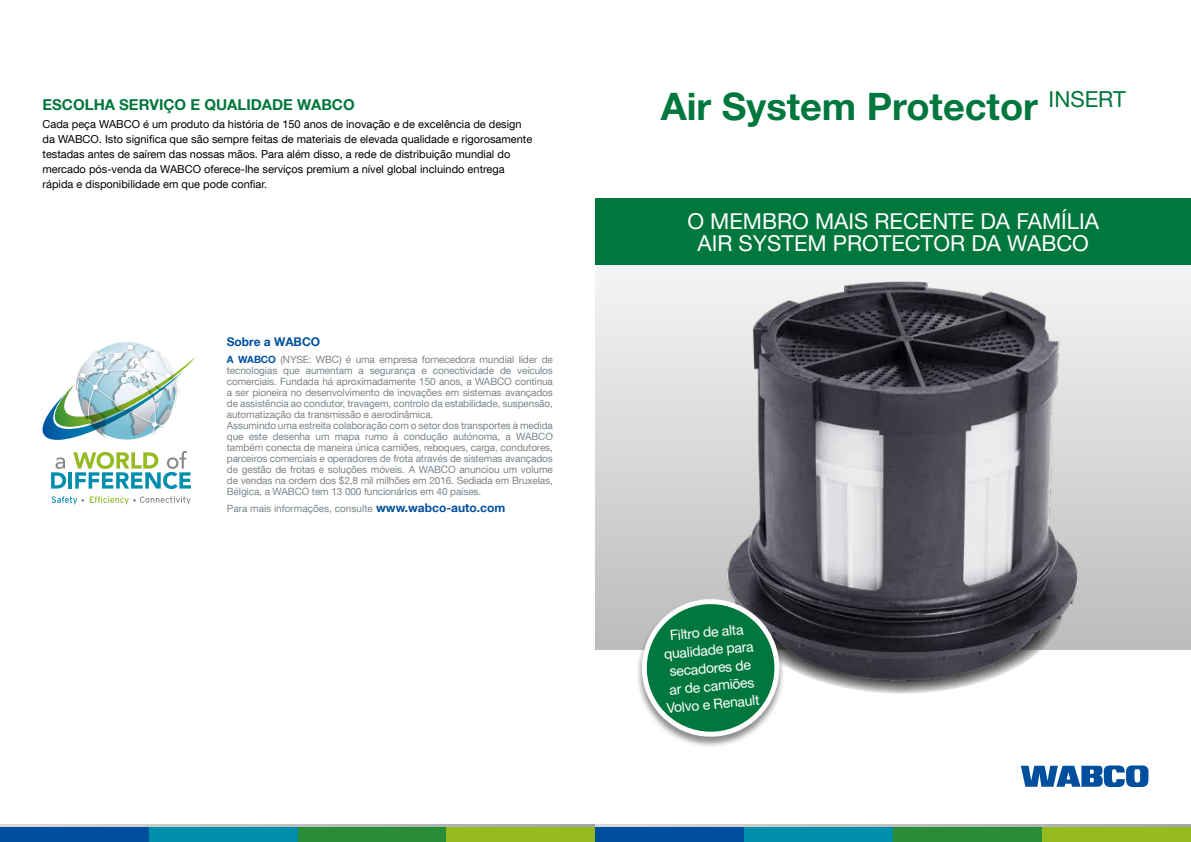
<style>
.page{position:relative;width:1191px;height:842px;background:#fff}
.page>*{position:absolute;margin:0;border:0;box-sizing:border-box;transform-origin:0 0}
.t1{font:700 38px "Helvetica Neue LT Std";color:#00773c}
.t2{font:22px/22px "Helvetica Neue LT Std";color:#fff;text-align:center}
.t3{font:700 15px "Helvetica Neue LT Com";color:#00773c}
.t4{font:14px/18px "Helvetica Neue LT Std";color:#fff;text-align:center}
.t5{font:700 12px "Helvetica Neue LT Com";color:#004f9f}
.t6{font:11px/15px "Helvetica Neue LT Com";color:#000}
.t7{font:10px/11px "Helvetica Neue LT Com";letter-spacing:-.01em;color:#7c858b}
.s1{font-weight:700;color:#004f9f}
.s2{font-weight:700;font-size:12px;color:#004f9f}
</style>
<div class="page">
<svg style="left:0;top:825px;width:595px;height:3px;background:#8eada3"></svg>
<svg style="left:595px;top:825px;width:596px;height:3px;background:#8eaea3"></svg>
<div style="left:298px;top:828px;width:148px;height:14px;background:#298d35"></div>
<div style="left:446px;top:828px;width:158px;height:14px;background:#95bb20"></div>
<div style="left:0;top:828px;width:149px;height:14px;background:#004f9f"></div>
<div style="left:149px;top:828px;width:149px;height:14px;background:#008ead"></div>
<svg style="left:595px;top:266px;width:596px;height:383px;background:#d8d8d8"></svg>
<div style="left:893px;top:828px;width:149px;height:14px;background:#298d35"></div>
<div style="left:1042px;top:828px;width:149px;height:14px;background:#95bb20"></div>
<div style="left:595px;top:828px;width:149px;height:14px;background:#004f9f"></div>
<div style="left:744px;top:828px;width:149px;height:14px;background:#008ead"></div>
<div style="left:595px;top:198px;width:596px;height:67px;background:#00773c"></div>
<svg style="left:51px;top:457px;width:15px;height:32px"></svg>
<hr style="left:68px;top:472px;width:4px;height:17px;background:#008eae">
<svg style="left:73px;top:451px;width:118px;height:38px"></svg>
<svg style="left:43px;top:342px;width:152px;height:98px"></svg>
<svg style="left:52px;top:496px;width:32px;height:8px"></svg>
<svg style="left:90px;top:496px;width:101px;height:8px"></svg>
<svg style="left:1021px;top:765px;width:127px;height:22px"></svg>
<img style="left:689px;top:266px;width:408px;height:428px">
<div style="left:636px;top:599px;width:149px;height:149px;background:#000;opacity:.45"></div>
<svg style="left:641px;top:599px;width:139px;height:140px"></svg>
<h3 class="t3" style="left:43px;top:95px;width:314px">ESCOLHA SERVIÇO E QUALIDADE WABCO</h3>
<p class="t6" style="left:43px;top:116px;width:491px">Cada peça WABCO é um produto da história de 150 anos de inovação e de excelência de design da WABCO. Isto significa que são sempre feitas de materiais de elevada qualidade e rigorosamente testadas antes de saírem das nossas mãos. Para além disso, a rede de distribuição mundial do mercado pós-venda da WABCO oferece-lhe serviços premium a nível global incluindo entrega rápida e disponibilidade em que pode confiar.</p>
<p class="t5" style="left:227px;top:334px;width:95px">Sobre a WABCO</p>
<p class="t7" style="left:227px;top:354px;width:328px"><span class="s1">A WABCO</span> (NYSE: WBC) é uma empresa fornecedora mundial líder de tecnologias que aumentam a segurança e conectividade de veículos comerciais. Fundada há aproximadamente 150 anos, a WABCO continua a ser pioneira no desenvolvimento de inovações em sistemas avançados de assistência ao condutor, travagem, controlo da estabilidade, suspensão, automatização da transmissão e aerodinâmica.<br>Assumindo uma estreita colaboração com o setor dos transportes à medida que este desenha um mapa rumo à condução autónoma, a WABCO também conecta de maneira única camiões, reboques, carga, condutores, parceiros comerciais e operadores de frota através de sistemas avançados de gestão de frotas e soluções móveis. A WABCO anunciou um volume de vendas na ordem dos $2,8 mil milhões em 2016. Sediada em Bruxelas, Bélgica, a WABCO tem 13 000 funcionários em 40 países.</p>
<p class="t7" style="left:227px;top:502px;width:280px">Para mais informações, consulte <span class="s2">www.wabco-auto.com</span></p>
<h1 class="t1" style="left:660px;top:83px;width:466px">Air System Protector <sup>INSERT</sup></h1>
<h2 class="t2" style="left:687px;top:209px;width:413px">O MEMBRO MAIS RECENTE DA FAMÍLIA<br>AIR SYSTEM PROTECTOR DA WABCO</h2>
<h3 class="t4" style="left:659px;top:627px;width:95px;rotate:-5deg">Filtro de alta qualidade para secadores de ar de camiões<br>Volvo e Renault</h3>
</div>
